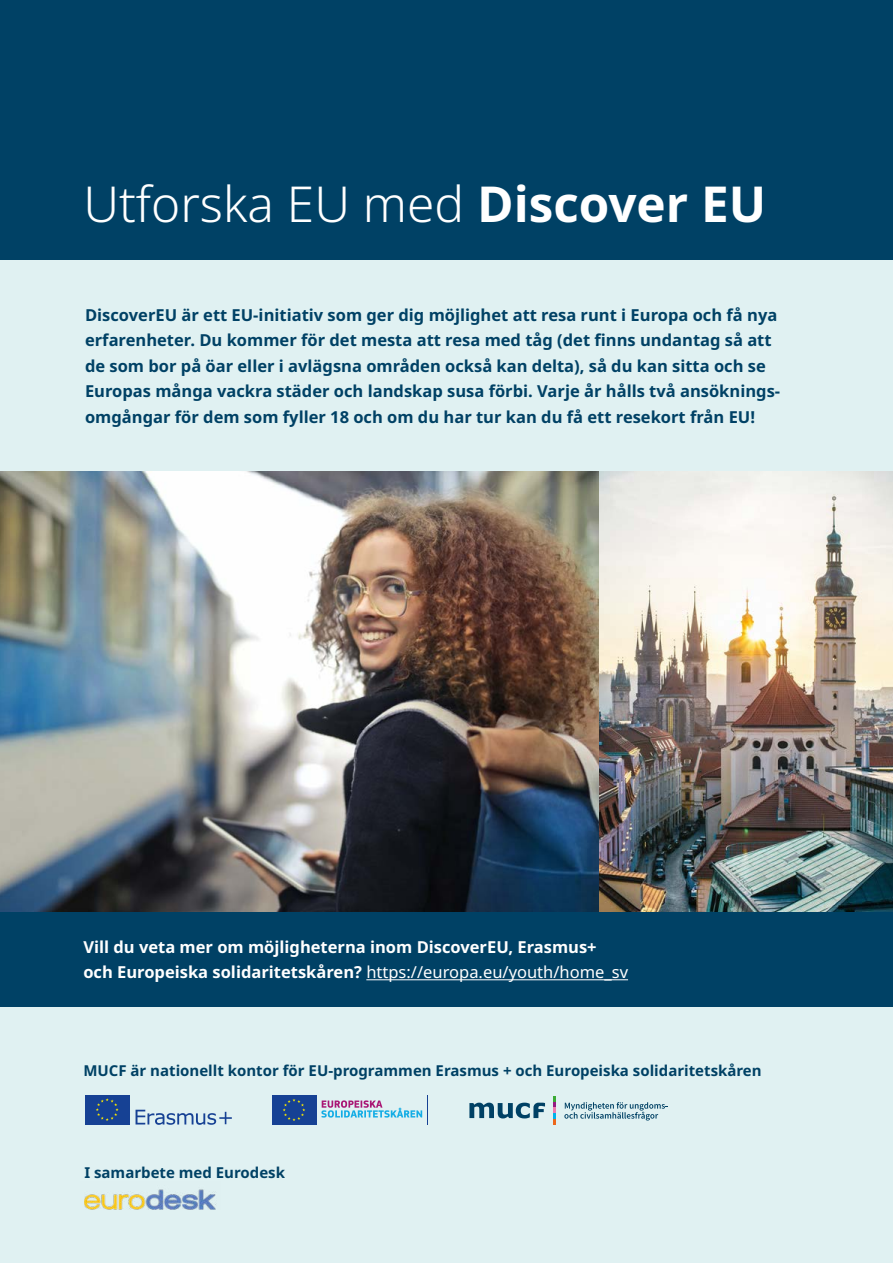
<style>
.page{position:relative;width:893px;height:1263px;background:#fff}
.page>*{position:absolute;margin:0;border:0;box-sizing:border-box;transform-origin:0 0}
.RUBRIK-HI-TOC{font:300 49.5px "Noto Sans";color:#fff}
.INGRESS{font:700 16.5px/25.5px "Noto Sans";color:#004165}
.t1{font:700 16.5px/25.5px "Noto Sans";color:#fff}
.INGRESS-2{font:700 15px "Noto Sans";color:#004165}
.s1{font-weight:700}
.s2{font-weight:400}
</style>
<div class="page">
<div style="left:0;top:1006px;width:893px;height:257px;background:#e0f1f2"></div>
<img style="left:84px;top:1189px;width:132px;height:21px">
<svg style="left:136px;top:1110px;width:96px;height:15px"></svg>
<div style="left:85px;top:1095px;width:44px;height:29px;background:#164194"></div>
<svg style="left:96px;top:1098px;width:23px;height:23px"></svg>
<svg style="left:321px;top:1100px;width:101px;height:17px"></svg>
<hr style="left:427px;top:1095px;width:1px;height:30px;background:#164194">
<div style="left:272px;top:1095px;width:44px;height:30px;background:#164194"></div>
<svg style="left:283px;top:1099px;width:22px;height:22px"></svg>
<svg style="left:554px;top:1096px;width:2px;height:28px"></svg>
<svg style="left:564px;top:1102px;width:104px;height:18px"></svg>
<svg style="left:469px;top:1102px;width:76px;height:16px"></svg>
<div style="left:0;top:255px;width:893px;height:739px;background:#e0f1f2"></div>
<div style="left:0;top:912px;width:893px;height:94px;background:#004165"></div>
<div style="left:0;top:0;width:893px;height:260px;background:#004165"></div>
<img style="left:0;top:472px;width:600px;height:440px">
<img style="left:600px;top:472px;width:293px;height:440px">
<hr style="left:366px;top:979px;width:262px;height:1px;background:#fff">
<p class="RUBRIK-HI-TOC" style="left:83px;top:169px;width:684px">Utforska EU med <span class="s1">Discover EU</span></p>
<p class="INGRESS" style="left:85px;top:302px;width:697px">DiscoverEU är ett EU-initiativ som ger dig möjlighet att resa runt i Europa och få nya erfarenheter. Du kommer för det mesta att resa med tåg (det finns undantag så att de som bor på öar eller i avlägsna områden också kan delta), så du kan sitta och se Europas många vackra städer och landskap susa förbi. Varje år hålls två ansöknings&shy;omgångar för dem som fyller 18 och om du har tur kan du få ett resekort från EU!</p>
<p class="t1" style="left:83px;top:934px;width:546px">Vill du veta mer om möjligheterna inom DiscoverEU, Erasmus+ och Europeiska solidaritetskåren? <span class="s2">https://europa.eu/youth/home_sv</span></p>
<p class="INGRESS-2" style="left:83px;top:1059px;width:680px">MUCF är nationellt kontor för EU-programmen Erasmus + och Europeiska solidaritetskåren</p>
<p class="INGRESS-2" style="left:84px;top:1162px;width:202px">I samarbete med Eurodesk</p>
</div>
